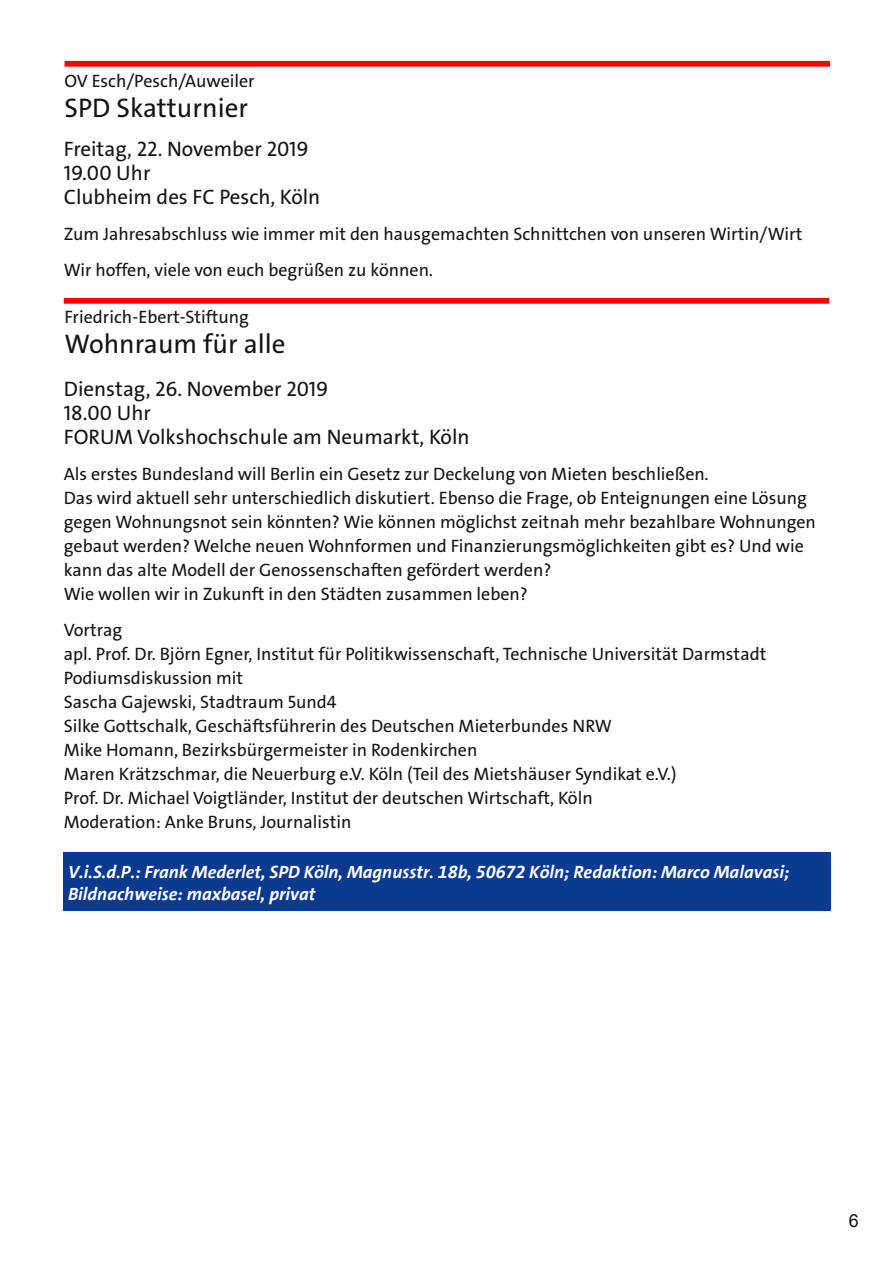
<style>
.page{position:relative;width:893px;height:1263px;background:#fff}
.page>*{position:absolute;margin:0;border:0;box-sizing:border-box;transform-origin:0 0}
.t1{font:27px "The Sans LP5 Plain";color:#161413}
.t2{font:21px/24px "The Sans LP5 Plain";color:#161413}
.t3{font:18px/24px "The Sans LP5 Plain";color:#161413}
.t4{font:italic 700 18px/22.5px "SPD The Sans";color:#fff}
.t5{font:18px "Arial";color:#161413}
</style>
<div class="page">
<div style="left:64px;top:853px;width:767px;height:58px;background:#0a3a8d"></div>
<div style="left:65px;top:61px;width:765px;height:6px;background:#f00"></div>
<div style="left:64px;top:298px;width:765px;height:6px;background:#f00"></div>
<p class="t3" style="left:65px;top:69px;width:192px">OV Esch/Pesch/Auweiler</p>
<h1 class="t1" style="left:65px;top:90px;width:185px">SPD Skatturnier</h1>
<p class="t2" style="left:64px;top:137px;width:258px">Freitag, 22. November 2019<br>19.00 Uhr<br>Clubheim des FC Pesch, Köln</p>
<p class="t3" style="left:64px;top:216px;width:740px;line-height:36px">Zum Jahresabschluss wie immer mit den hausgemachten Schnittchen von unseren Wirtin/Wirt<br>Wir hoffen, viele von euch begrüßen zu können.</p>
<p class="t3" style="left:65px;top:305px;width:186px">Friedrich-Ebert-Stiftung</p>
<h1 class="t1" style="left:65px;top:327px;width:223px">Wohnraum für alle</h1>
<p class="t2" style="left:64px;top:377px;width:407px">Dienstag, 26. November 2019<br>18.00 Uhr<br>FORUM Volkshochschule am Neumarkt, Köln</p>
<p class="t3" style="left:64px;top:462px;width:754px">Als erstes Bundesland will Berlin ein Gesetz zur Deckelung von Mieten beschließen.<br>Das wird aktuell sehr unterschiedlich diskutiert. Ebenso die Frage, ob Enteignungen eine Lösung gegen Wohnungsnot sein könnten? Wie können möglichst zeitnah mehr bezahlbare Wohnungen gebaut werden? Welche neuen Wohnformen und Finanzierungsmöglichkeiten gibt es? Und wie kann das alte Modell der Genossenschaften gefördert werden?<br>Wie wollen wir in Zukunft in den Städten zusammen leben?</p>
<p class="t3" style="left:64px;top:618px;width:704px">Vortrag<br>apl. Prof. Dr. Björn Egner, Institut für Politikwissenschaft, Technische Universität Darmstadt Podiumsdiskussion mit<br>Sascha Gajewski, Stadtraum 5und4<br>Silke Gottschalk, Geschäftsführerin des Deutschen Mieterbundes NRW<br>Mike Homann, Bezirksbürgermeister in Rodenkirchen<br>Maren Krätzschmar, die Neuerburg e.V. Köln (Teil des Mietshäuser Syndikat e.V.)<br>Prof. Dr. Michael Voigtländer, Institut der deutschen Wirtschaft, Köln<br>Moderation: Anke Bruns, Journalistin</p>
<p class="t4" style="left:68px;top:860px;width:723px">V.i.S.d.P.: Frank Mederlet, SPD Köln, Magnusstr. 18b, 50672 Köln; Redaktion: Marco Malavasi;<br>Bildnachweise: maxbasel, privat</p>
<p class="t5" style="left:849px;top:1210px;width:12px">6</p>
</div>
